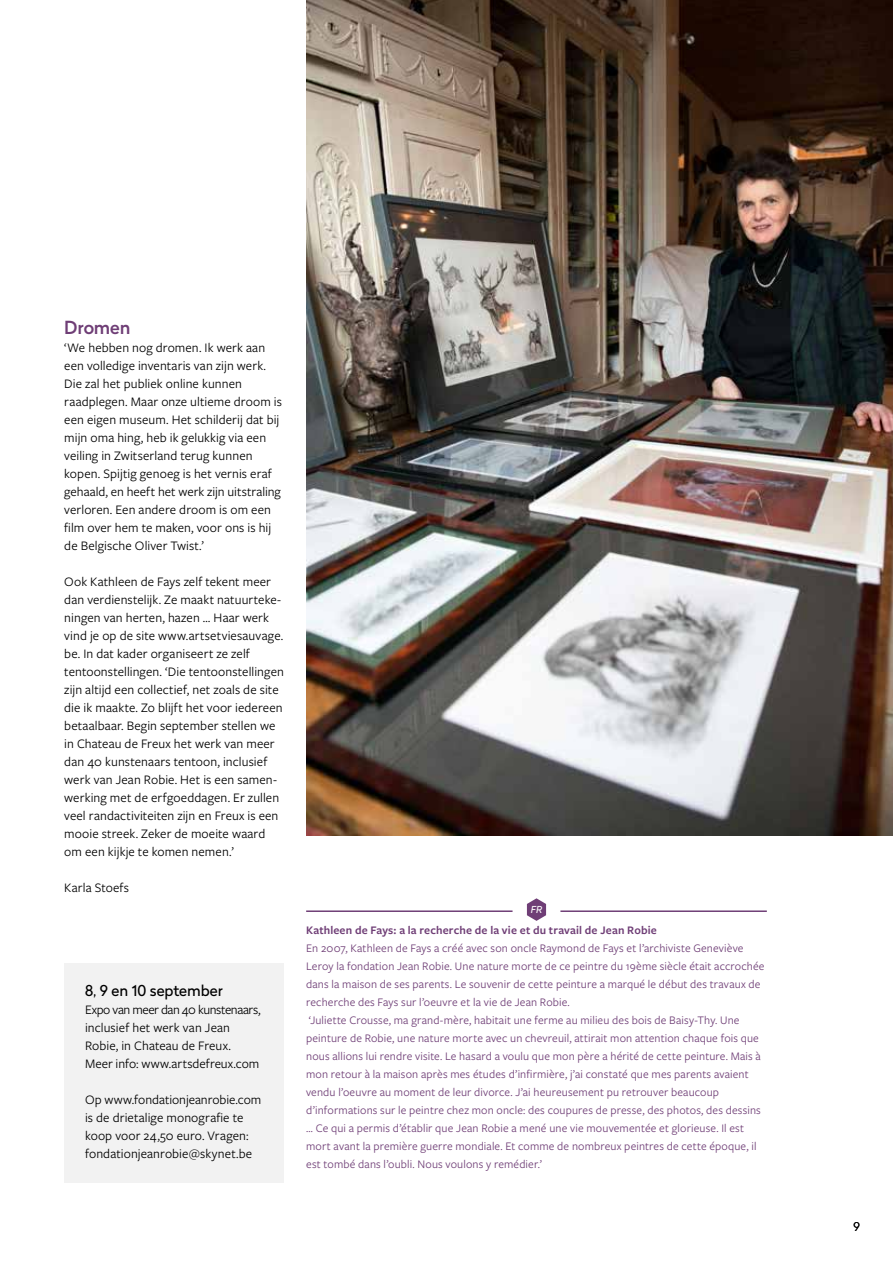
<style>
.page{position:relative;width:893px;height:1263px;background:#fff}
.page>*{position:absolute;margin:0;border:0;box-sizing:border-box;transform-origin:0 0}
.t1{font:500 18px "Radikal";letter-spacing:-.005em;color:#6f3e76}
.t2{font:15px "Radikal";color:#000}
.t3{font:13.5px/18px "Freight Sans Pro";letter-spacing:.005em;color:#000}
.t4{font:12px/18px "Freight Sans Pro";letter-spacing:.01em;color:#6f3e76}
.t5{font:600 12px "Freight Sans Pro";letter-spacing:.015em;color:#6f3e76}
.t6{font:300 12px "Radikal";color:#000}
.t7{font:italic 9.6px "Radikal";color:#fff}
</style>
<div class="page">
<img style="left:306px;top:0;width:587px;height:836px">
<div style="left:64px;top:963px;width:219px;height:219px;background:#f2f2f2"></div>
<hr style="left:306px;top:910px;width:207px;height:2px;background:#6f3e76">
<hr style="left:560px;top:910px;width:207px;height:2px;background:#6f3e76">
<svg style="left:527px;top:898px;width:19px;height:23px"></svg>
<h1 class="t1" style="left:64px;top:314px;width:68px">Dromen</h1>
<p class="t3" style="left:64px;top:338px;width:219px">‘We hebben nog dromen. Ik werk aan een volledige inventaris van zijn werk.<br>Die zal het publiek online kunnen raadplegen. Maar onze ultieme droom is een eigen museum. Het schilderij dat bij mijn oma hing, heb ik gelukkig via een veiling in Zwitserland terug kunnen kopen. Spijtig genoeg is het vernis eraf gehaald, en heeft het werk zijn uitstraling verloren. Een andere droom is om een film over hem te maken, voor ons is hij de Belgische Oliver Twist.’</p>
<p class="t3" style="left:64px;top:572px;width:221px">Ook Kathleen de Fays zelf tekent meer dan verdienstelijk. Ze maakt natuurteke&shy;ningen van herten, hazen … Haar werk vind je op de site www.artsetviesauvage. be. In dat kader organiseert ze zelf tentoonstellingen. ‘Die tentoonstellingen zijn altijd een collectief, net zoals de site die ik maakte. Zo blijft het voor iedereen betaalbaar. Begin september stellen we in Chateau de Freux het werk van meer dan 40 kunstenaars tentoon, inclusief werk van Jean Robie. Het is een samen&shy;werking met de erfgoeddagen. Er zullen veel randactiviteiten zijn en Freux is een mooie streek. Zeker de moeite waard om een kijkje te komen nemen.’</p>
<p class="t3" style="left:64px;top:878px;width:66px">Karla Stoefs</p>
<p class="t2" style="left:85px;top:979px;width:139px">8, 9 en 10 september</p>
<p class="t3" style="left:85px;top:1000px;width:177px">Expo van meer dan 40 kunstenaars, inclusief het werk van Jean<br>Robie, in Chateau de Freux.<br>Meer info: www.artsdefreux.com</p>
<p class="t3" style="left:85px;top:1090px;width:178px">Op www.fondationjeanrobie.com is de drietalige monografie te koop voor 24,50 euro. Vragen: fondationjeanrobie@skynet.be</p>
<p class="t7" style="left:531px;top:903px;width:13px">FR</p>
<p class="t5" style="left:306px;top:922px;width:352px">Kathleen de Fays: a la recherche de la vie et du travail de Jean Robie</p>
<p class="t4" style="left:306px;top:938px;width:460px">En 2007, Kathleen de Fays a créé avec son oncle Raymond de Fays et l’archiviste Geneviève Leroy la fondation Jean Robie. Une nature morte de ce peintre du 19ème siècle était accrochée dans la maison de ses parents. Le souvenir de cette peinture a marqué le début des travaux de recherche des Fays sur l’oeuvre et la vie de Jean Robie.<br>‘Juliette Crousse, ma grand-mère, habitait une ferme au milieu des bois de Baisy-Thy. Une peinture de Robie, une nature morte avec un chevreuil, attirait mon attention chaque fois que nous allions lui rendre visite. Le hasard a voulu que mon père a hérité de cette peinture. Mais à mon retour à la maison après mes études d’infirmière, j’ai constaté que mes parents avaient vendu l’oeuvre au moment de leur divorce. J’ai heureusement pu retrouver beaucoup d’informations sur le peintre chez mon oncle: des coupures de presse, des photos, des dessins … Ce qui a permis d’établir que Jean Robie a mené une vie mouvementée et glorieuse. Il est mort avant la première guerre mondiale. Et comme de nombreux peintres de cette époque, il est tombé dans l’oubli. Nous voulons y remédier.’</p>
<p class="t6" style="left:854px;top:1218px;width:8px">9</p>
</div>
